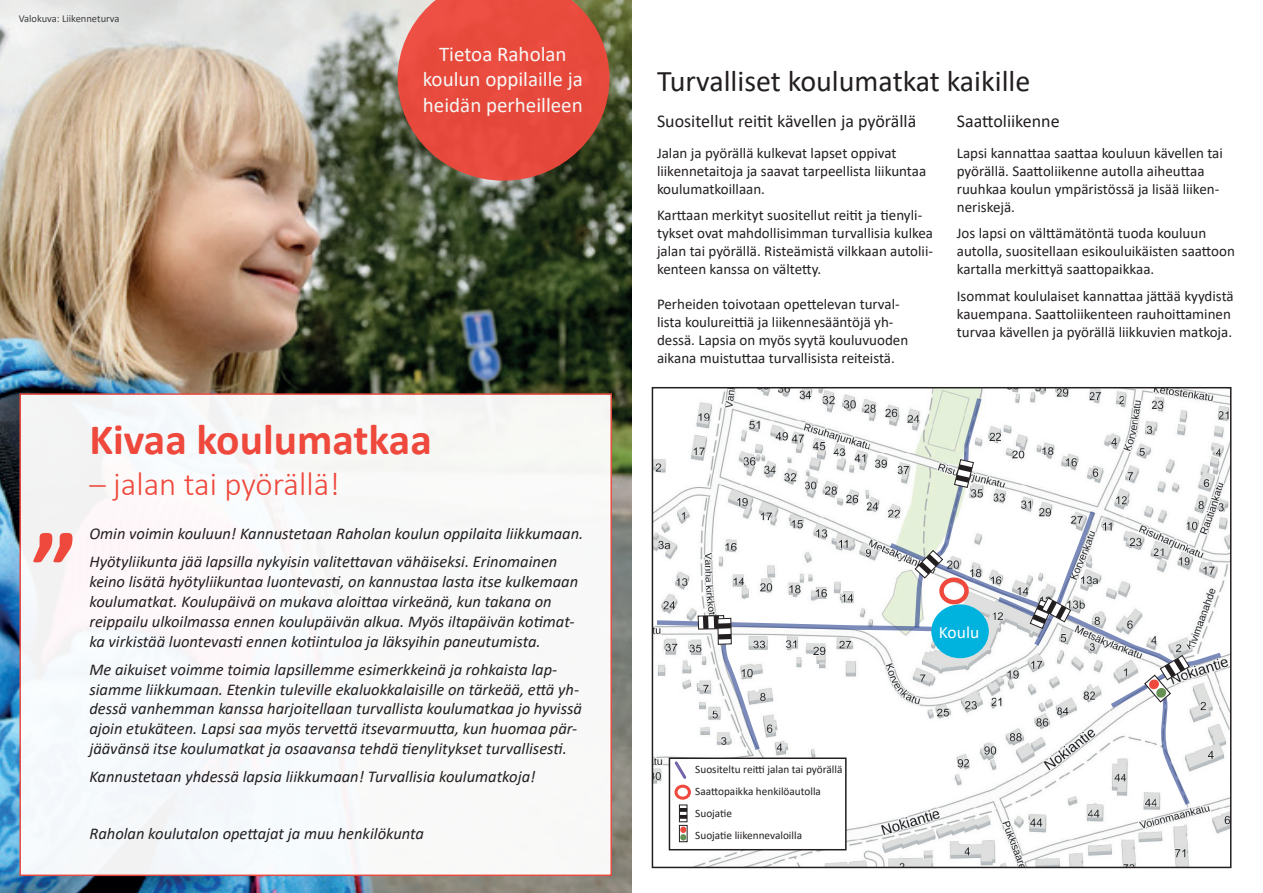
<style>
.page{position:relative;width:1263px;height:893px;background:#fff}
.page>*{position:absolute;margin:0;border:0;box-sizing:border-box;transform-origin:0 0}
.t1{font:700 105px "Calibri";color:#ef483c}
.t2{font:700 43.5px "Calibri";color:#ef483c}
.t3{font:300 33px "Calibri";color:#ef483c}
.t4{font:30px "Calibri";color:#231f20}
.t5{font:21px/25.2px "Calibri";color:#fff;text-align:center}
.t6{font:18px "Calibri";color:#231f20}
.t7{font:17.25px "Calibri";color:#fff}
.t8{font:italic 16.5px/19.8px "Calibri";color:#231f20}
.t9{font:15px/18px "Calibri";color:#231f20}
.t10{font:11.25px/22px "Calibri";color:#231f20}
.t11{font:10.5px "Calibri";color:#3e3e3f}
</style>
<div class="page">
<img style="left:0;top:0;width:631px;height:893px">
<img style="left:668px;top:390px;width:560px;height:475px">
<div style="left:652px;top:387px;width:579px;height:481px;border:2px solid #231f20"></div>
<div style="left:669px;top:758px;width:177px;height:92px;background:#fff"></div>
<div style="left:669px;top:757px;width:177px;height:93px;border:2px solid #231f20"></div>
<div style="left:679px;top:825px;width:8px;height:17px;border:1px solid #231f20"></div>
<svg style="left:680px;top:827px;width:6px;height:6px"></svg>
<div style="left:680px;top:834px;width:6px;height:7px;background:#659154;border-radius:50%"></div>
<div style="left:679px;top:805px;width:8px;height:17px;border:1px solid #231f20"></div>
<svg style="left:655px;top:397px;width:567px;height:422px"></svg>
<div style="left:939px;top:577px;width:30px;height:27px;border:4px solid #ef483c;border-radius:50%"></div>
<div style="left:931px;top:604px;width:58px;height:54px;background:#00b2de;border-radius:50%"></div>
<div style="left:19px;top:393px;width:593px;height:483px;background:#f8f8f9;border:2px solid #ef483c"></div>
<svg style="left:398px;top:0;width:211px;height:181px;background:#d14f40"></svg>
<p class="t11" style="left:19px;top:11px;width:102px">Valokuva: Liikenneturva</p>
<p class="t5" style="left:423px;top:41px;width:162px">Tietoa Raholan koulun oppilaille ja heidän perheilleen</p>
<h1 class="t1" style="left:32px;top:496px;width:47px">”</h1>
<h2 class="t2" style="left:89px;top:409px;width:344px">Kivaa koulumatkaa</h2>
<h3 class="t3" style="left:89px;top:463px;width:252px">– jalan tai pyörällä!</h3>
<p class="t8" style="left:89px;top:519px;width:495px;line-height:28.3px">Omin voimin kouluun! Kannustetaan Raholan koulun oppilaita liikkumaan.<br>Hyötyliikunta jää lapsilla nykyisin valitettavan vähäiseksi. Erinomainen</p>
<p class="t8" style="left:89px;top:571px;width:490px">keino lisätä hyötyliikuntaa luontevasti, on kannustaa lasta itse kulkemaan koulumatkat. Koulupäivä on mukava aloittaa virkeänä, kun takana on reippailu ulkoilmassa ennen koulupäivän alkua. Myös iltapäivän kotimat&shy;ka virkistää luontevasti ennen kotiintuloa ja läksyihin paneutumista.</p>
<p class="t8" style="left:89px;top:659px;width:494px">Me aikuiset voimme toimia lapsillemme esimerkkeinä ja rohkaista lap&shy;siamme liikkumaan. Etenkin tuleville ekaluokkalaisille on tärkeää, että yh&shy;dessä vanhemman kanssa harjoitellaan turvallista koulumatkaa jo hyvissä ajoin etukäteen. Lapsi saa myös tervettä itsevarmuutta, kun huomaa pär&shy;jäävänsä itse koulumatkat ja osaavansa tehdä tienylitykset turvallisesti.</p>
<p class="t8" style="left:89px;top:766px;width:448px">Kannustetaan yhdessä lapsia liikkumaan! Turvallisia koulumatkoja!</p>
<p class="t8" style="left:89px;top:823px;width:336px">Raholan koulutalon opettajat ja muu henkilökunta</p>
<h3 class="t4" style="left:657px;top:60px;width:375px">Turvalliset koulumatkat kaikille</h3>
<p class="t6" style="left:657px;top:108px;width:261px">Suositellut reitit kävellen ja pyörällä</p>
<p class="t9" style="left:657px;top:143px;width:271px">Jalan ja pyörällä kulkevat lapset oppivat liikennetaitoja ja saavat tarpeellista liikuntaa koulumatkoillaan.</p>
<p class="t9" style="left:657px;top:206px;width:278px">Karttaan merkityt suositellut reitit ja tienyli&shy;tykset ovat mahdollisimman turvallisia kulkea jalan tai pyörällä. Risteämistä vilkkaan autolii&shy;kenteen kanssa on vältetty.</p>
<p class="t9" style="left:657px;top:295px;width:253px">Perheiden toivotaan opettelevan turval&shy;lista koulureittiä ja liikennesääntöjä yh&shy;dessä. Lapsia on myös syytä kouluvuoden aikana muistuttaa turvallisista reiteistä.</p>
<p class="t6" style="left:957px;top:108px;width:104px">Saattoliikenne</p>
<p class="t9" style="left:957px;top:143px;width:268px">Lapsi kannattaa saattaa kouluun kävellen tai pyörällä. Saattoliikenne autolla aiheuttaa ruuhkaa koulun ympäristössä ja lisää liiken&shy;neriskejä.</p>
<p class="t9" style="left:957px;top:224px;width:280px">Jos lapsi on välttämätöntä tuoda kouluun autolla, suositellaan esikouluikäisten saattoon kartalla merkittyä saattopaikkaa.</p>
<p class="t9" style="left:957px;top:286px;width:278px">Isommat koululaiset kannattaa jättää kyydistä kauempana. Saattoliikenteen rauhoittaminen turvaa kävellen ja pyörällä liikkuvien matkoja.</p>
<p class="t10" style="left:695px;top:758px;width:149px">Suositeltu reitti jalan tai pyörällä<br>Saattopaikka henkilöautolla<br>Suojatie<br>Suojatie liikennevaloilla</p>
<p class="t7" style="left:939px;top:620px;width:42px">Koulu</p>
</div>
